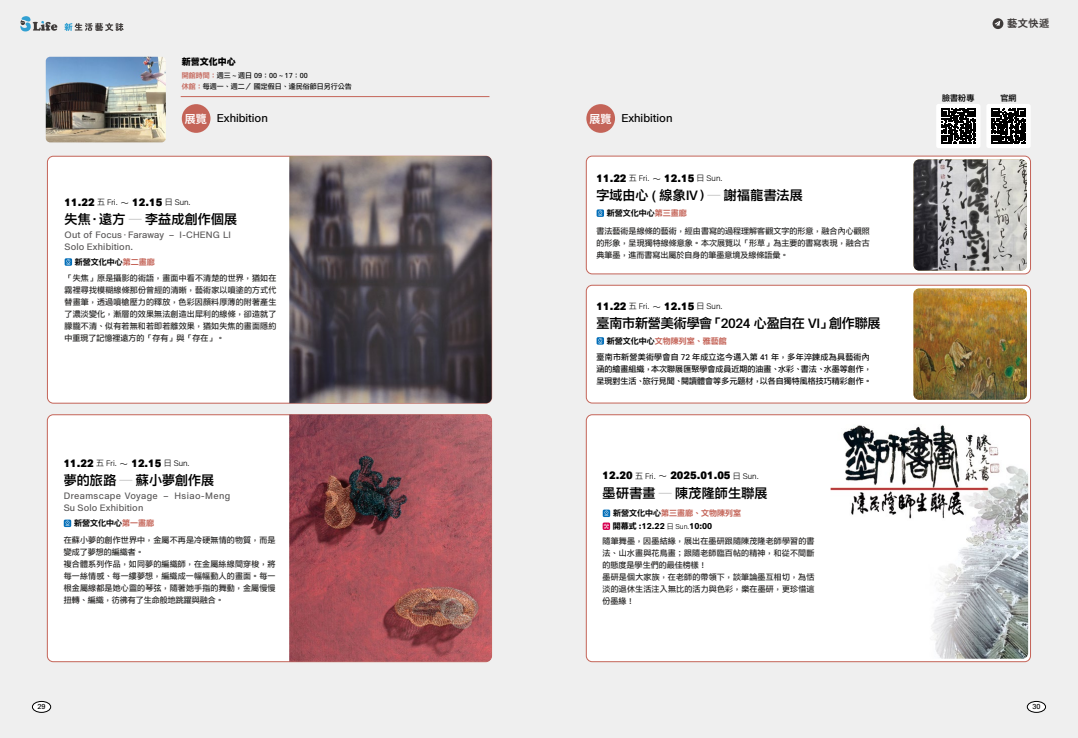
<style>
.page{position:relative;width:1078px;height:738px;background:#fff}
.page>*{position:absolute;margin:0;border:0;box-sizing:border-box;transform-origin:0 0}
.t1{font:13px "ARUD Jing Xi Hei E1 B5 HK EB";letter-spacing:.005em;color:#000}
.t2{font:13px "ARUD Jing Xi Hei E1 B5 HK EB";letter-spacing:-.015em;color:#000}
.t3{font:700 11px "ARUD Jing Xi Hei E1 B5 HK";color:#000}
.t4{font:700 10.2px "Zen Maru Gothic";color:#3e3a39}
.t5{font:10px "ARUD Jing Xi Hei E1 B5 HK BL";color:#000}
.t6{font:700 9px/12px "ARUD Jing Xi Hei E1 B5 HK";letter-spacing:.02em;color:#595757}
.t7{font:700 9px/12px "ARUD Jing Xi Hei E1 B5 HK";letter-spacing:.04em;color:#595757}
.t8{font:9px "ARUD Jing Xi Hei E1 B5 HK DBL";color:#000}
.t9{font:700 8px/12px "ARUD Jing Xi Hei E1 B5 HK";letter-spacing:.02em;color:#1f1e1d;text-align:justify}
.t10{font:700 8px/12px "ARUD Jing Xi Hei E1 B5 HK";color:#000}
.t11{font:800 8px "ARUD Jing Xi Hei E1 B5 HK";color:#c46458}
.t12{font:800 8px "ARUD Jing Xi Hei E1 B5 HK";color:#000}
.t13{font:8px "ARUD Jing Xi Hei E1 B5 HK EH";color:#000}
.t14{font:8px "ARUD Jing Xi Hei E1 B5 HK EB";color:#000}
.t15{font:700 7px/10.5px "ARUD Jing Xi Hei E1 B5 HK";color:#000}
.s1{font-family:"ARUD Jing Xi Hei E1 B5 HK EB";font-weight:400;color:#c46458}
.s2{font-family:"ARUD Jing Xi Hei E1 B5 HK EB";font-weight:400;color:#fff}
.s3{font-family:"ARUD Jing Xi Hei E1 B5 HK";font-weight:500;font-size:8px}
.s4{font-family:"ARUD Jing Xi Hei E1 B5 HK";font-weight:500}
.s5{font-family:"ARUD Jing Xi Hei E1 B5 HK HR"}
.s6{color:#c46458}
.s7{color:#000}
.s8{font-family:"ARUD Jing Xi Hei E1 B5 HK";font-weight:500;font-size:7px}
</style>
<div class="page">
<div style="left:0;top:0;width:539px;height:737px;background:#efefef"></div>
<div style="left:539px;top:0;width:538px;height:737px;background:#efefef"></div>
<svg style="left:20px;top:16px;width:37px;height:15px"></svg>
<svg style="left:64px;top:23px;width:59px;height:8px"></svg>
<svg style="left:992px;top:18px;width:11px;height:11px"></svg>
<svg style="left:994px;top:21px;width:6px;height:5px"></svg>
<svg style="left:32px;top:700px;width:19px;height:11px"></svg>
<div style="left:32px;top:700px;width:19px;height:12px;border:1px solid #000;border-radius:50%"></div>
<svg style="left:1027px;top:700px;width:18px;height:11px"></svg>
<div style="left:1026px;top:700px;width:19px;height:12px;border:1px solid #000;border-radius:50%"></div>
<div style="left:47px;top:156px;width:444px;height:247px;background:#fff;border-radius:6px"></div>
<img style="left:289px;top:156px;width:202px;height:247px">
<svg style="left:65px;top:258px;width:7px;height:7px"></svg>
<svg style="left:66px;top:259px;width:4px;height:5px"></svg>
<div style="left:47px;top:414px;width:444px;height:247px;background:#fff;border-radius:6px"></div>
<img style="left:289px;top:414px;width:202px;height:247px">
<svg style="left:64px;top:519px;width:7px;height:7px"></svg>
<svg style="left:66px;top:520px;width:3px;height:5px"></svg>
<div style="left:182px;top:104px;width:28px;height:29px;background:#c46458;border-radius:50%"></div>
<img style="left:46px;top:57px;width:120px;height:85px">
<hr style="left:181px;top:96px;width:308px;height:1px;background:#c46458">
<div style="left:586px;top:414px;width:444px;height:247px;background:#fff;border-radius:6px"></div>
<div style="left:586px;top:414px;width:444px;height:247px;border:1px solid #c46458;border-radius:6px"></div>
<img style="left:830px;top:425px;width:197px;height:233px">
<svg style="left:602px;top:509px;width:8px;height:7px"></svg>
<svg style="left:604px;top:510px;width:4px;height:5px"></svg>
<div style="left:586px;top:104px;width:29px;height:29px;background:#c46458;border-radius:50%"></div>
<svg style="left:986px;top:104px;width:44px;height:44px"></svg>
<svg style="left:990px;top:109px;width:35px;height:34px"></svg>
<div style="left:935px;top:104px;width:45px;height:44px;background:#fff;border-radius:2px"></div>
<svg style="left:941px;top:109px;width:34px;height:34px"></svg>
<div style="left:586px;top:156px;width:444px;height:118px;background:#fff;border-radius:6px"></div>
<div style="left:586px;top:156px;width:444px;height:118px;border:1px solid #c46458;border-radius:6px"></div>
<img style="left:913px;top:159px;width:113px;height:111px">
<svg style="left:596px;top:209px;width:8px;height:8px"></svg>
<svg style="left:598px;top:210px;width:4px;height:6px"></svg>
<div style="left:586px;top:285px;width:444px;height:118px;background:#fff;border-radius:6px"></div>
<div style="left:586px;top:285px;width:444px;height:118px;border:1px solid #c46458;border-radius:6px"></div>
<img style="left:913px;top:288px;width:113px;height:111px">
<svg style="left:596px;top:337px;width:8px;height:7px"></svg>
<svg style="left:598px;top:338px;width:4px;height:5px"></svg>
<svg style="left:602px;top:522px;width:8px;height:7px"></svg>
<svg style="left:603px;top:523px;width:5px;height:5px"></svg>
<div style="left:840px;top:610px;width:65px;height:48px;background:#fff"></div>
<p class="t8" style="left:182px;top:56px;width:55px">新營文化中心</p>
<p class="t15" style="left:182px;top:70px;width:171px"><span class="s1">開館時間：</span>週三 ~ 週日 09：00 ~ 17：00<br><span class="s1">休館：</span>每週一、週二／ 國定假日、逢民俗節日另行公告</p>
<h2 class="t3" style="left:185px;top:112px;width:84px"><span class="s2">展覽</span> Exhibition</h2>
<p class="t5" style="left:65px;top:195px;width:127px">11.22 <span class="s3">五 Fri.</span> <span class="s4">～</span> 12.15 <span class="s3">日 Sun.</span></p>
<h1 class="t1" style="left:64px;top:211px;width:174px">失焦．遠方 <span class="s5">—</span> 李益成創作個展</h1>
<p class="t6" style="left:64px;top:228px;width:168px">Out of Focus˙Faraway － I-CHENG LI<br>Solo Exhibition.</p>
<p class="t12" style="left:75px;top:257px;width:81px">新營文化中心<span class="s6">第二畫廊</span></p>
<p class="t9" style="left:64px;top:272px;width:213px">「失焦」原是攝影的術語，畫面中看不清楚的世界，猶如在霧裡尋找模糊線條那份曾經的清晰，藝術家以噴塗的方式代替畫筆，透過噴槍壓力的釋放，色彩因顏料厚薄的附著產生了濃淡變化，漸層的效果無法創造出犀利的線條，卻造就了朦朧不清、似有若無和若即若離效果，猶如失焦的畫面隱約中重現了記憶裡遠方的「存有」與「存在」。</p>
<p class="t5" style="left:64px;top:456px;width:127px">11.22 <span class="s3">五 Fri.</span> <span class="s4">～</span> 12.15 <span class="s3">日 Sun.</span></p>
<h1 class="t1" style="left:64px;top:472px;width:152px">夢的旅路 <span class="s5">—</span> 蘇小夢創作展</h1>
<p class="t7" style="left:64px;top:489px;width:168px">Dreamscape Voyage － Hsiao-Meng<br>Su Solo Exhibition</p>
<p class="t12" style="left:74px;top:518px;width:81px">新營文化中心<span class="s6">第一畫廊</span></p>
<p class="t9" style="left:64px;top:533px;width:213px;text-align:left">在蘇小夢的創作世界中，金屬不再是冷硬無情的物質，而是變成了夢想的編織者。<br>複合體系列作品，如同夢的編織師，在金屬絲線間穿梭，將每一絲情感、每一縷夢想，編織成一幅幅動人的畫面。每一根金屬線都是她心靈的琴弦，隨著她手指的舞動，金屬慢慢扭轉、編織，彷彿有了生命般地跳躍與融合。</p>
<h2 class="t3" style="left:589px;top:112px;width:84px"><span class="s2">展覽</span> Exhibition</h2>
<p class="t5" style="left:596px;top:171px;width:127px">11.22 <span class="s3">五 Fri.</span> <span class="s4">～</span> 12.15 <span class="s3">日 Sun.</span></p>
<h1 class="t1" style="left:596px;top:188px;width:208px">字域由心 ( 線象Ⅳ）<span class="s5">—</span> 謝福龍書法展</h1>
<p class="t12" style="left:606px;top:208px;width:81px">新營文化中心<span class="s6">第三畫廊</span></p>
<p class="t9" style="left:596px;top:225px;width:275px">書法藝術是線條的藝術，經由書寫的過程理解客觀文字的形意，融合內心觀照的形象，呈現獨特線條意象。本次展覽以「形草」為主要的書寫表現，融合古典筆墨，進而書寫出屬於自身的筆墨意境及線條語彙。</p>
<p class="t5" style="left:596px;top:299px;width:127px">11.22 <span class="s3">五 Fri.</span> <span class="s4">～</span> 12.15 <span class="s3">日 Sun.</span></p>
<h1 class="t2" style="left:596px;top:315px;width:285px">臺南市新營美術學會「2024 心盈自在 VI」創作聯展</h1>
<p class="t11" style="left:606px;top:335px;width:121px"><span class="s7">新營文化中心</span>文物陳列室、雅藝館</p>
<p class="t10" style="left:596px;top:351px;width:277px">臺南市新營美術學會自 72 年成立迄今邁入第 41 年，多年淬鍊成為具藝術內涵的繪畫組織，本次聯展匯聚學會成員近期的油畫、水彩、書法、水墨等創作，呈現對生活、旅行見聞、閱讀體會等多元題材，以各自獨特風格技巧精彩創作。</p>
<p class="t5" style="left:602px;top:468px;width:158px">12.20 <span class="s3">五 Fri.</span> <span class="s4">～</span> 2025.01.05 <span class="s3">日 Sun.</span></p>
<h1 class="t1" style="left:602px;top:485px;width:166px">墨研書畫 <span class="s5">—</span> 陳茂隆師生聯展</h1>
<p class="t11" style="left:613px;top:508px;width:129px"><span class="s7">新營文化中心</span>第三畫廊、文物陳列室</p>
<p class="t13" style="left:612px;top:521px;width:101px">開幕式 :12.22 <span class="s8">日 Sun.</span>10:00</p>
<p class="t9" style="left:602px;top:535px;width:213px;text-align:left">隨筆舞墨，因墨結緣，展出在墨研跟隨陳茂隆老師學習的書法、山水畫與花鳥畫；跟隨老師臨百帖的精神，和從不間斷的態度是學生們的最佳榜樣！<br>墨研是個大家族，在老師的帶領下，談筆論墨互相切，為恬淡的退休生活注入無比的活力與色彩，樂在墨研，更珍惜這份墨緣！</p>
<p class="t4" style="left:1006px;top:17px;width:44px">藝文快遞</p>
<p class="t14" style="left:942px;top:93px;width:33px">臉書粉專</p>
<p class="t14" style="left:1000px;top:93px;width:17px">官網</p>
<p class="t15" style="left:37px;top:701px;width:10px">29</p>
<p class="t15" style="left:1032px;top:701px;width:10px">30</p>
</div>
